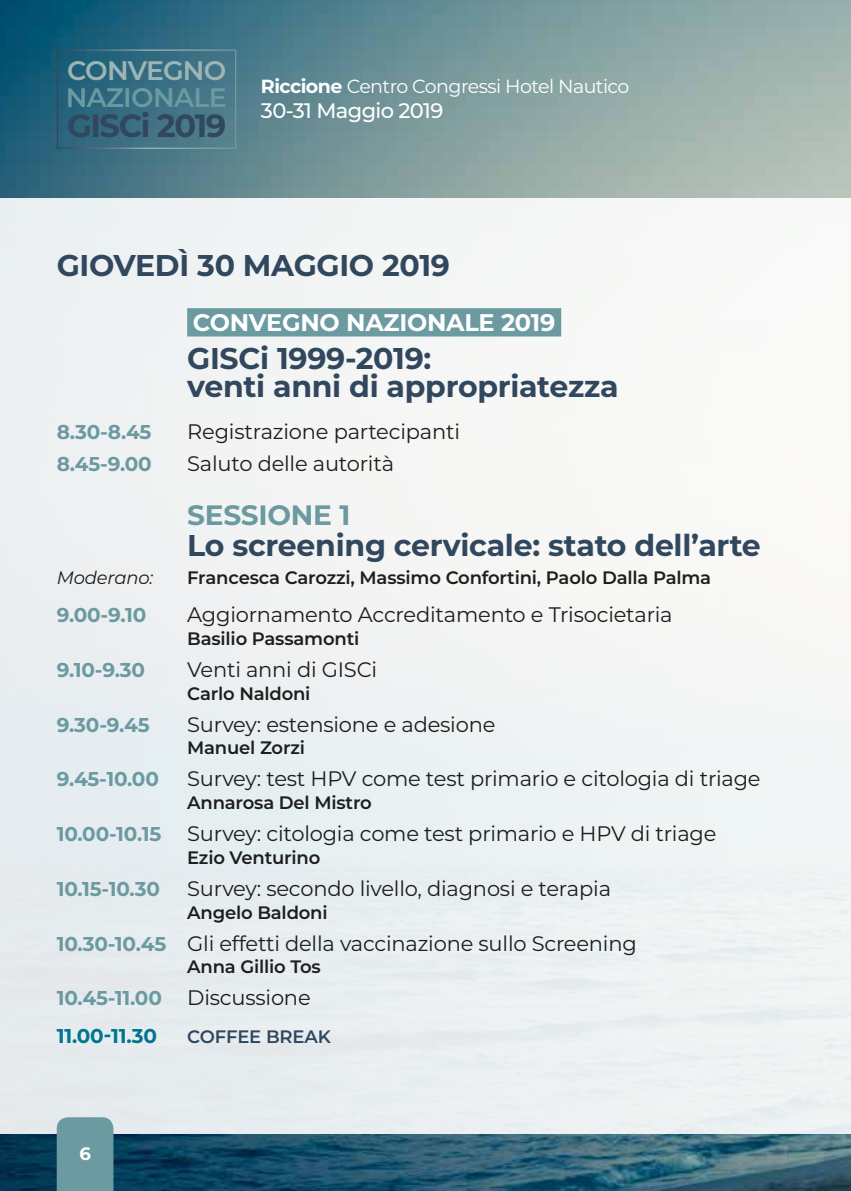
<style>
.page{position:relative;width:851px;height:1191px;background:#fff}
.page>*{position:absolute;margin:0;border:0;box-sizing:border-box;transform-origin:0 0}
.t1{font:700 32px "Montserrat";letter-spacing:-.04em;color:#31475d}
.t2{font:700 30px/28px "Montserrat";letter-spacing:-.01em;color:#31475d}
.t3{font:700 28px "Montserrat";letter-spacing:-.01em;color:#6b9aa1}
.t4{font:600 26.8px "Montserrat";letter-spacing:-.025em;color:#6b9aa1}
.t5{font:600 26.8px "Montserrat";letter-spacing:-.035em;color:#9eb5b6}
.t6{font:700 24px "Montserrat";letter-spacing:-.01em;color:#fff}
.t7{font:21px "Montserrat";letter-spacing:-.01em;color:#1d1d1b}
.t8{font:500 21px "Montserrat";letter-spacing:-.03em;color:#fff}
.t9{font:700 20px/37.6px "Montserrat";letter-spacing:-.01em;color:#6b9aa1}
.t10{font:19px "Montserrat";letter-spacing:-.03em;color:#fff}
.t11{font:600 18px "Montserrat";letter-spacing:-.01em;color:#1d1d1b}
.t12{font:600 18px "Montserrat";letter-spacing:-.01em;color:#31475d}
.t13{font:italic 18px "Montserrat";letter-spacing:-.01em;color:#1d1d1b}
.t14{font:700 18px "Montserrat";color:#fff}
.s1{font-weight:700}
.s2{font-weight:700;font-size:20px;color:#6b9aa1}
.s3{font-weight:400;font-size:21px;color:#1d1d1b}
.s4{color:#00758e}
</style>
<div class="page">
<img style="left:0;top:0;width:851px;height:1191px">
<div style="left:0;top:198px;width:850px;height:936px;background:#eff2f3"></div>
<div style="left:57px;top:1117px;width:56px;height:74px;background:#6b9aa1"></div>
<div style="left:187px;top:308px;width:374px;height:28px;background:#6b9aa1"></div>
<p class="t5" style="left:67px;top:51px;width:161px">CONVEGNO</p>
<h1 class="t1" style="left:67px;top:103px;width:161px">GISCi 2019</h1>
<p class="t4" style="left:66px;top:78px;width:162px">NAZIONALE</p>
<p class="t10" style="left:261px;top:73px;width:370px"><span class="s1">Riccione</span> Centro Congressi Hotel Nautico</p>
<p class="t8" style="left:261px;top:96px;width:184px">30-31 Maggio 2019</p>
<h2 class="t2" style="left:57px;top:250px;width:395px">GIOVEDÌ 30 MAGGIO 2019</h2>
<p class="t6" style="left:193px;top:305px;width:364px">CONVEGNO NAZIONALE 2019</p>
<h2 class="t2" style="left:187px;top:342px;width:433px">GISCi 1999-2019:<br>venti anni di appropriatezza</h2>
<p class="t9" style="left:57px;top:412px;width:96px">8.30-8.45</p>
<p class="t7" style="left:187px;top:417px;width:274px">Registrazione partecipanti</p>
<p class="t9" style="left:57px;top:444px;width:97px">8.45-9.00</p>
<p class="t7" style="left:187px;top:449px;width:208px">Saluto delle autorità</p>
<h3 class="t3" style="left:187px;top:495px;width:164px">SESSIONE 1</h3>
<h2 class="t2" style="left:187px;top:530px;width:575px">Lo screening cervicale: stato dell’arte</h2>
<p class="t13" style="left:57px;top:565px;width:98px">Moderano:</p>
<p class="t11" style="left:187px;top:565px;width:525px">Francesca Carozzi, Massimo Confortini, Paolo Dalla Palma</p>
<p class="t9" style="left:57px;top:595px;width:91px">9.00-9.10</p>
<p class="t7" style="left:187px;top:600px;width:487px">Aggiornamento Accreditamento e Trisocietaria</p>
<p class="t11" style="left:187px;top:625px;width:174px">Basilio Passamonti</p>
<p class="t9" style="left:57px;top:650px;width:90px">9.10-9.30</p>
<p class="t7" style="left:187px;top:655px;width:191px">Venti anni di GISCi</p>
<p class="t11" style="left:187px;top:680px;width:125px">Carlo Naldoni</p>
<p class="t9" style="left:57px;top:704px;width:94px">9.30-9.45</p>
<p class="t7" style="left:187px;top:709px;width:310px">Survey: estensione e adesione</p>
<p class="t11" style="left:187px;top:735px;width:119px">Manuel Zorzi</p>
<p class="t9" style="left:57px;top:759px;width:104px">9.45-10.00</p>
<p class="t7" style="left:187px;top:764px;width:575px">Survey: test HPV come test primario e citologia di triage</p>
<p class="t11" style="left:187px;top:790px;width:186px">Annarosa Del Mistro</p>
<p class="t7" style="left:57px;top:819px;width:661px"><span class="s2">10.00-10.15</span> Survey: citologia come test primario e HPV di triage</p>
<p class="t11" style="left:187px;top:844px;width:135px">Ezio Venturino</p>
<p class="t9" style="left:57px;top:869px;width:105px">10.15-10.30</p>
<p class="t7" style="left:187px;top:874px;width:425px">Survey: secondo livello, diagnosi e terapia</p>
<p class="t11" style="left:187px;top:899px;width:142px">Angelo Baldoni</p>
<p class="t7" style="left:57px;top:928px;width:581px"><span class="s2">10.30-10.45</span> Gli effetti della vaccinazione sullo Screening</p>
<p class="t11" style="left:187px;top:954px;width:135px">Anna Gillio Tos</p>
<p class="t9" style="left:57px;top:978px;width:255px">10.45-11.00 <span class="s3">Discussione<br></span><span class="s4">11.00-11.30</span></p>
<p class="t12" style="left:187px;top:1023px;width:145px">COFFEE BREAK</p>
<p class="t14" style="left:79px;top:1141px;width:13px">6</p>
</div>
